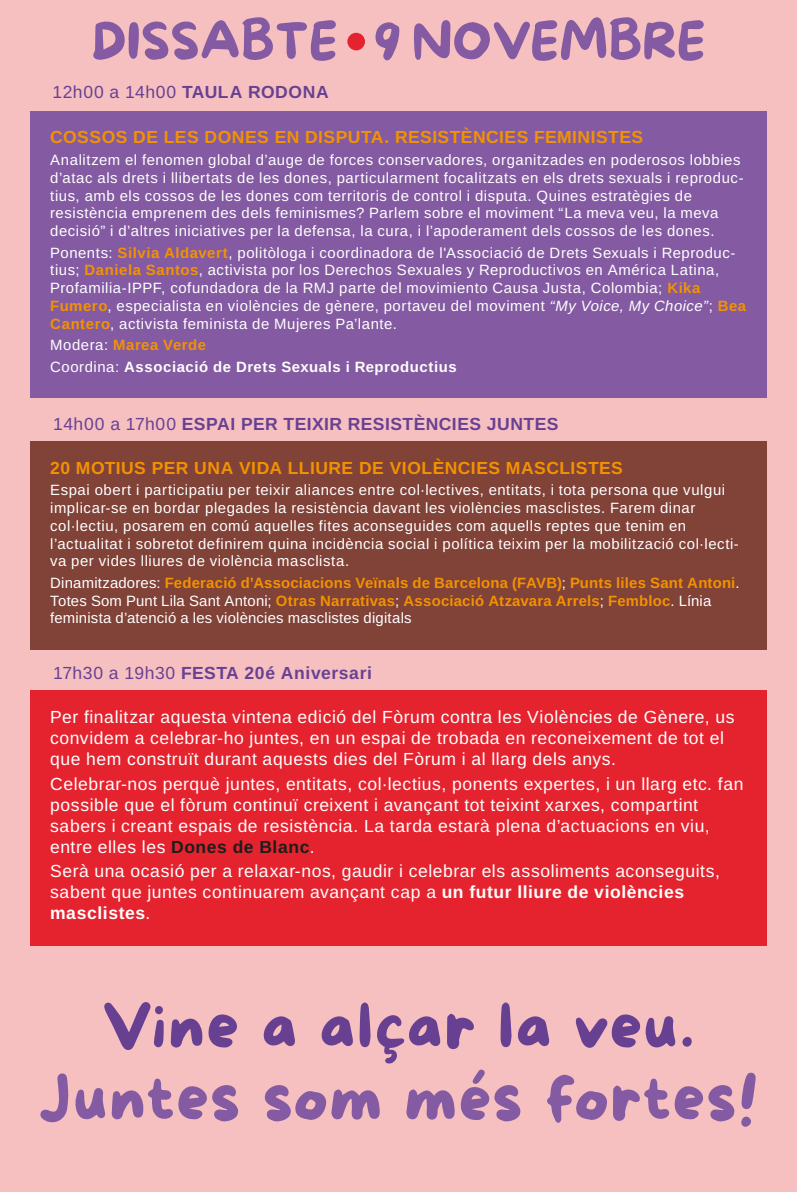
<style>
.page{position:relative;width:797px;height:1192px;background:#fff}
.page>*{position:absolute;margin:0;border:0;box-sizing:border-box;transform-origin:0 0}
.t1{font:64.75px "More Sugar";letter-spacing:.01em;color:#845ba2}
.t2{font:64.75px "More Sugar";letter-spacing:.025em;color:#684092}
.t3{font:50.75px "More Sugar";color:#845ba2}
.t4{font:17.5px/21px "Arimo";letter-spacing:.03em;color:#fff}
.t5{font:17.5px "Arimo";letter-spacing:.025em;color:#f39200}
.t6{font:17.5px "Arimo";letter-spacing:.03em;color:#684092}
.t7{font:14.88px/17.8px "Arimo";letter-spacing:.04em;color:#fff}
.t8{font:14.88px/17.8px "Arimo";letter-spacing:.015em;color:#fff}
.s1{font-family:"Myriad Pro"}
.s2{font-weight:700;color:#f39200}
.s3{font-style:italic}
.s4{color:#f39200}
.s5{color:#1d1d1b}
</style>
<div class="page">
<div style="left:0;top:0;width:796px;height:1191px;background:#f6c0c1"></div>
<div style="left:30px;top:441px;width:736px;height:208px;background:#814238"></div>
<div style="left:30px;top:111px;width:736px;height:286px;background:#845ba2"></div>
<div style="left:30px;top:690px;width:736px;height:255px;background:#e5232f"></div>
<div style="left:347px;top:33px;width:18px;height:17px;background:#e5232f;border-radius:50%"></div>
<h2 class="t3" style="left:91px;top:13px;width:615px">DÏSSÅBTE <span class="s1">·</span> 9 NÕVEMBRE</h2>
<p class="t6" style="left:52px;top:83px;width:277px">12h00 a 14h00 TAULA RODONA</p>
<p class="t5" style="left:50px;top:127px;width:594px">COSSOS DE LES DONES EN DISPUTA. RESISTÈNCIES FEMINISTES</p>
<p class="t7" style="left:50px;top:151px;width:694px">Analitzem el fenomen global d’auge de forces conservadores, organitzades en poderosos lobbies d’atac als drets i llibertats de les dones, particularment focalitzats en els drets sexuals i reproduc&shy;tius, amb els cossos de les dones com territoris de control i disputa. Quines estratègies de resistència emprenem des dels feminismes? Parlem sobre el moviment “La meva veu, la meva decisió” i d’altres iniciatives per la defensa, la cura, i l’apoderament dels cossos de les dones.</p>
<p class="t7" style="left:50px;top:243px;width:697px">Ponents: <span class="s2">Silvia Aldavert</span>, politòloga i coordinadora de l'Associació de Drets Sexuals i Reproduc&shy;tius; <span class="s2">Daniela Santos</span>, activista por los Derechos Sexuales y Reproductivos en América Latina, Profamilia-IPPF, cofundadora de la RMJ parte del movimiento Causa Justa, Colombia; <span class="s2">Kika Fumero</span>, especialista en violències de gènere, portaveu del moviment <span class="s3">“My Voice, My Choice”</span>; <span class="s2">Bea Cantero</span>, activista feminista de Mujeres Pa’lante.</p>
<p class="t7" style="left:50px;top:334px;width:408px;line-height:21.3px">Modera: <span class="s4">Marea Verde<br></span>Coordina: Associació de Drets Sexuals i Reproductius</p>
<p class="t6" style="left:53px;top:413px;width:506px">14h00 a 17h00 ESPAI PER TEIXIR RESISTÈNCIES JUNTES</p>
<p class="t5" style="left:50px;top:457px;width:574px">20 MOTIUS PER UNA VIDA LLIURE DE VIOLÈNCIES MASCLISTES</p>
<p class="t7" style="left:50px;top:480px;width:690px">Espai obert i participatiu per teixir aliances entre col·lectives, entitats, i tota persona que vulgui implicar-se en bordar plegades la resistència davant les violències masclistes. Farem dinar col·lectiu, posarem en comú aquelles fites aconseguides com aquells reptes que tenim en l’actualitat i sobretot definirem quina incidència social i política teixim per la mobilització col·lecti&shy;va per vides lliures de violència masclista.</p>
<p class="t8" style="left:50px;top:573px;width:690px">Dinamitzadores: <span class="s2">Federació d’Associacions Veïnals de Barcelona (FAVB)</span>; <span class="s4">Punts liles Sant Antoni</span>.<br>Totes Som Punt Lila Sant Antoni; <span class="s4">Otras Narrativas</span>; <span class="s4">Associació Atzavara Arrels</span>; <span class="s4">Fembloc</span>. Línia feminista d’atenció a les violències masclistes digitals</p>
<p class="t6" style="left:53px;top:663px;width:320px">17h30 a 19h30 FESTA 20é Aniversari</p>
<p class="t4" style="left:50px;top:706px;width:685px">Per finalitzar aquesta vintena edició del Fòrum contra les Violències de Gènere, us convidem a celebrar-ho juntes, en un espai de trobada en reconeixement de tot el que hem construït durant aquests dies del Fòrum i al llarg dels anys.</p>
<p class="t4" style="left:50px;top:773px;width:694px">Celebrar-nos perquè juntes, entitats, col·lectius, ponents expertes, i un llarg etc. fan possible que el fòrum continuï creixent i avançant tot teixint xarxes, compartint sabers i creant espais de resistència. La tarda estarà plena d’actuacions en viu, entre elles les <span class="s5">Dones de Blanc</span>.</p>
<p class="t4" style="left:50px;top:860px;width:671px">Serà una ocasió per a relaxar-nos, gaudir i celebrar els assoliments aconseguits, sabent que juntes continuarem avançant cap a un futur lliure de violències masclistes.</p>
<h1 class="t2" style="left:102px;top:991px;width:593px">Vïne å ålçår lå veû.</h1>
<h1 class="t1" style="left:38px;top:1062px;width:721px">Jûntes søm més førtes!</h1>
</div>
